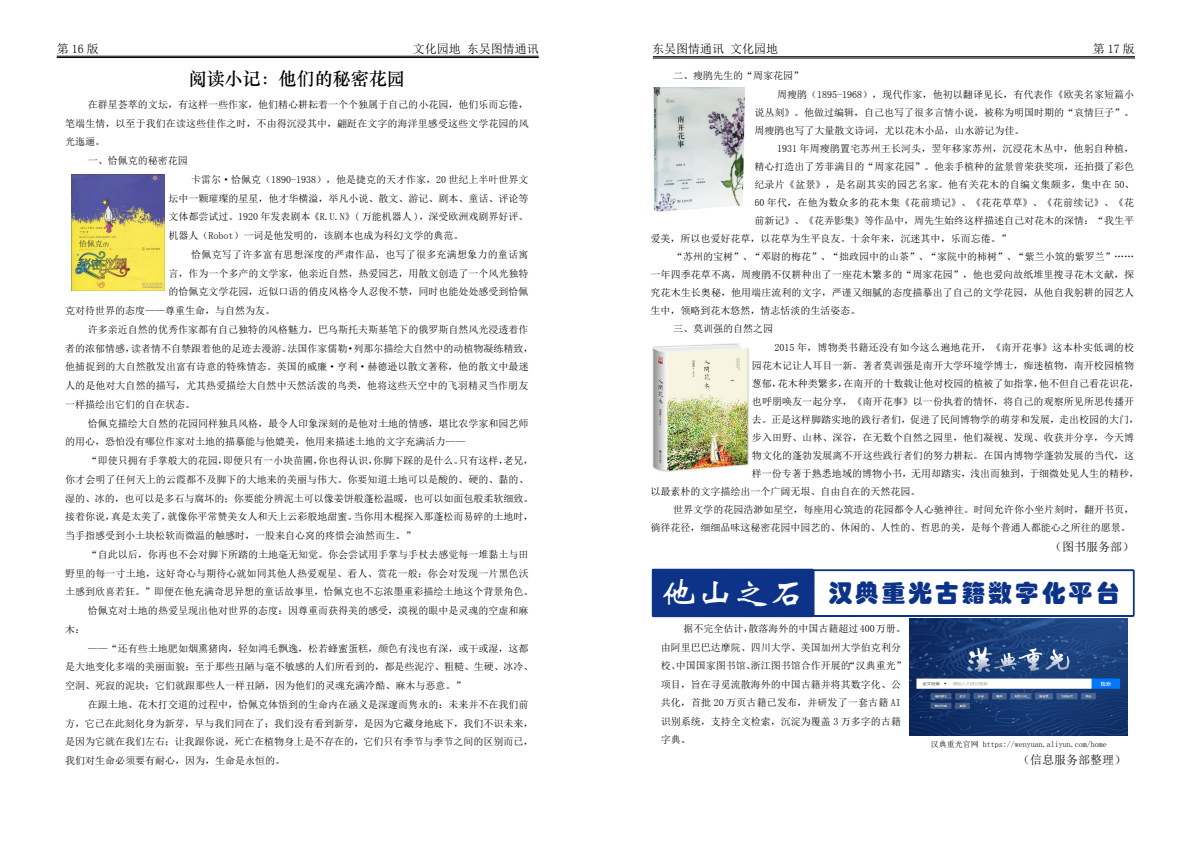
<style>
.page{position:relative;width:1191px;height:842px;background:#fff}
.page>*{position:absolute;margin:0;border:0;box-sizing:border-box;transform-origin:0 0}
.t1{font:24px "ST Hupo";letter-spacing:.11em;color:#0c3388}
.t2{font:18px "ST Zhongsong";color:#000}
.t3{font:12px "Sim Sun";color:#000}
.t4{font:10px/18.5px "Sim Sun";color:#000}
.t5{font:10px "Sim Sun";letter-spacing:.025em;color:#000}
.t6{font:10px "Sim Sun";letter-spacing:.03em;color:#000}
.t7{font:8px "Sim Sun";color:#000}
.s1{font-family:"ST Xinwei";font-size:36px;color:#fff}
</style>
<div class="page">
<hr style="left:57px;top:56px;width:482px;height:1px;background:#000">
<hr style="left:57px;top:57px;width:482px;height:1px;background:#000">
<hr style="left:653px;top:56px;width:482px;height:1px;background:#000">
<hr style="left:653px;top:58px;width:482px;height:1px;background:#000">
<img style="left:72px;top:174px;width:92px;height:117px">
<img style="left:652px;top:343px;width:97px;height:129px">
<svg style="left:652px;top:569px;width:482px;height:48px"></svg>
<img style="left:909px;top:619px;width:218px;height:116px">
<img style="left:653px;top:88px;width:92px;height:124px">
<p class="t3" style="left:57px;top:43px;width:43px">第16版</p>
<p class="t3" style="left:413px;top:43px;width:127px">文化园地 东吴图情通讯</p>
<p class="t3" style="left:652px;top:43px;width:127px">东吴图情通讯 文化园地</p>
<p class="t3" style="left:1093px;top:43px;width:43px">第17版</p>
<h2 class="t2" style="left:189px;top:66px;width:218px">阅读小记：他们的秘密花园</h2>
<p class="t4" style="left:673px;top:67px;width:131px">二、瘦鹃先生的“周家花园”</p>
<p class="t4" style="left:777px;top:85px;width:359px">周瘦鹃（1895-1968），现代作家，他初以翻译见长，有代表作《欧美名家短篇小</p>
<p class="t4" style="left:754px;top:103px;width:381px">说丛刻》。他做过编辑，自己也写了很多言情小说，被称为明国时期的“哀情巨子”。</p>
<p class="t4" style="left:754px;top:121px;width:271px">周瘦鹃也写了大量散文诗词，尤以花木小品，山水游记为佳。</p>
<p class="t4" style="left:777px;top:139px;width:359px">1931 年周瘦鹃置宅苏州王长河头，翌年移家苏州，沉浸花木丛中，他躬自种植，</p>
<p class="t4" style="left:754px;top:157px;width:381px">精心打造出了芳菲满目的“周家花园”。他亲手植种的盆景曾荣获奖项，还拍摄了彩色</p>
<p class="t5" style="left:754px;top:179px;width:381px">纪录片《盆景》，是名副其实的园艺名家。他有关花木的自编文集颇多，集中在 50、</p>
<p class="t6" style="left:754px;top:197px;width:381px">60 年代，在他为数众多的花木集《花前琐记》、《花花草草》、《花前续记》、《花</p>
<p class="t4" style="left:754px;top:211px;width:381px">前新记》、《花弄影集》等作品中，周先生始终这样描述自己对花木的深情：“我生平</p>
<p class="t4" style="left:650px;top:229px;width:361px">爱美，所以也爱好花草，以花草为生平良友。十余年来，沉迷其中，乐而忘倦。”</p>
<p class="t4" style="left:673px;top:247px;width:462px">“苏州的宝树”、“邓尉的梅花”、“拙政园中的山茶”、“家院中的柿树”、“紫兰小筑的紫罗兰”……</p>
<p class="t4" style="left:650px;top:265px;width:485px">一年四季花草不离，周瘦鹃不仅耕种出了一座花木繁多的“周家花园”，他也爱向故纸堆里搜寻花木文献，探</p>
<p class="t4" style="left:650px;top:283px;width:485px">究花木生长奥秘，他用端庄流利的文字，严谨又细腻的态度描摹出了自己的文学花园，从他自我躬耕的园艺人</p>
<p class="t4" style="left:650px;top:302px;width:211px">生中，领略到花木悠然，情志恬淡的生活姿态。</p>
<p class="t4" style="left:673px;top:320px;width:101px">三、莫训强的自然之园</p>
<p class="t5" style="left:774px;top:342px;width:361px">2015 年，博物类书籍还没有如今这么遍地花开，《南开花事》这本朴实低调的校</p>
<p class="t4" style="left:752px;top:356px;width:384px">园花木记让人耳目一新。著者莫训强是南开大学环境学博士，痴迷植物，南开校园植物</p>
<p class="t4" style="left:752px;top:374px;width:389px">葱郁，花木种类繁多，在南开的十数载让他对校园的植被了如指掌，他不但自己看花识花，</p>
<p class="t4" style="left:752px;top:392px;width:384px">也呼朋唤友一起分享，《南开花事》以一份执着的情怀，将自己的观察所见所思传播开</p>
<p class="t4" style="left:752px;top:410px;width:389px">去。正是这样脚踏实地的践行者们，促进了民间博物学的萌芽和发展，走出校园的大门，</p>
<p class="t4" style="left:752px;top:428px;width:384px">步入田野、山林、深谷，在无数个自然之园里，他们凝视、发现、收获并分享，今天博</p>
<p class="t4" style="left:752px;top:446px;width:384px">物文化的蓬勃发展离不开这些践行者们的努力耕耘。在国内博物学蓬勃发展的当代，这</p>
<p class="t4" style="left:752px;top:464px;width:389px">样一份专著于熟悉地域的博物小书，无用却踏实，浅出而独到，于细微处见人生的精秒，</p>
<p class="t4" style="left:650px;top:482px;width:271px">以最素朴的文字描绘出一个广阔无垠、自由自在的天然花园。</p>
<p class="t4" style="left:673px;top:500px;width:462px">世界文学的花园浩渺如星空，每座用心筑造的花园都令人心驰神往。时间允许你小坐片刻时，翻开书页，</p>
<p class="t4" style="left:650px;top:518px;width:481px">徜徉花径，细细品味这秘密花园中园艺的、休闲的、人性的、哲思的美，是每个普通人都能心之所往的愿景。</p>
<p class="t3" style="left:1050px;top:541px;width:85px">（图书服务部）</p>
<p class="t4" style="left:88px;top:95px;width:442px">在群星荟萃的文坛，有这样一些作家，他们精心耕耘着一个个独属于自己的小花园，他们乐而忘倦，</p>
<p class="t4" style="left:65px;top:114px;width:465px">笔端生情，以至于我们在读这些佳作之时，不由得沉浸其中，翩跹在文字的海洋里感受这些文学花园的风</p>
<p class="t4" style="left:65px;top:132px;width:41px">光迤逦。</p>
<p class="t4" style="left:88px;top:151px;width:101px">一、恰佩克的秘密花园</p>
<p class="t4" style="left:191px;top:170px;width:339px">卡雷尔·恰佩克（1890-1938），他是捷克的天才作家，20 世纪上半叶世界文</p>
<p class="t4" style="left:168px;top:189px;width:361px">坛中一颗璀璨的星星，他才华横溢，举凡小说、散文、游记、剧本、童话、评论等</p>
<p class="t4" style="left:168px;top:207px;width:361px">文体都尝试过。1920 年发表剧本《R.U.N》( 万能机器人 )，深受欧洲戏剧界好评。</p>
<p class="t4" style="left:168px;top:226px;width:296px">机器人（Robot）一词是他发明的，该剧本也成为科幻文学的典范。</p>
<p class="t5" style="left:191px;top:249px;width:339px">恰佩克写了许多富有思想深度的严肃作品，也写了很多充满想象力的童话寓</p>
<p class="t4" style="left:168px;top:264px;width:361px">言，作为一个多产的文学家，他亲近自然，热爱园艺，用散文创造了一个风光独特</p>
<p class="t4" style="left:168px;top:282px;width:361px">的恰佩克文学花园，近似口语的俏皮风格令人忍俊不禁，同时也能处处感受到恰佩</p>
<p class="t4" style="left:65px;top:301px;width:211px">克对待世界的态度——尊重生命，与自然为友。</p>
<p class="t4" style="left:88px;top:320px;width:442px">许多亲近自然的优秀作家都有自己独特的风格魅力，巴乌斯托夫斯基笔下的俄罗斯自然风光浸透着作</p>
<p class="t4" style="left:65px;top:339px;width:470px">者的浓郁情感，读者情不自禁跟着他的足迹去漫游。法国作家儒勒·列那尔描绘大自然中的动植物凝练精致，</p>
<p class="t4" style="left:65px;top:357px;width:465px">他捕捉到的大自然散发出富有诗意的特殊情态。英国的威廉·亨利·赫德逊以散文著称，他的散文中最迷</p>
<p class="t4" style="left:65px;top:376px;width:465px">人的是他对大自然的描写，尤其热爱描绘大自然中天然活泼的鸟类，他将这些天空中的飞羽精灵当作朋友</p>
<p class="t4" style="left:65px;top:395px;width:131px">一样描绘出它们的自在状态。</p>
<p class="t4" style="left:88px;top:414px;width:442px">恰佩克描绘大自然的花园同样独具风格，最令人印象深刻的是他对土地的情感，堪比农学家和园艺师</p>
<p class="t4" style="left:65px;top:432px;width:401px">的用心，恐怕没有哪位作家对土地的描摹能与他媲美，他用来描述土地的文字充满活力——</p>
<p class="t4" style="left:88px;top:451px;width:447px">“即使只拥有手掌般大的花园，即便只有一小块苗圃，你也得认识，你脚下踩的是什么。只有这样，老兄，</p>
<p class="t4" style="left:65px;top:470px;width:465px">你才会明了任何天上的云霞都不及脚下的大地来的美丽与伟大。你要知道土地可以是酸的、硬的、黏的、</p>
<p class="t4" style="left:65px;top:489px;width:470px">湿的、冰的，也可以是多石与腐坏的；你要能分辨泥土可以像姜饼般蓬松温暖，也可以如面包般柔软细致。</p>
<p class="t4" style="left:65px;top:507px;width:470px">接着你说，真是太美了，就像你平常赞美女人和天上云彩般地甜蜜。当你用木棍探入那蓬松而易碎的土地时，</p>
<p class="t4" style="left:65px;top:526px;width:351px">当手指感受到小土块松软而微温的触感时，一股来自心窝的疼惜会油然而生。”</p>
<p class="t4" style="left:88px;top:545px;width:442px">“自此以后，你再也不会对脚下所踏的土地毫无知觉。你会尝试用手掌与手杖去感觉每一堆黏土与田</p>
<p class="t4" style="left:65px;top:564px;width:465px">野里的每一寸土地，这好奇心与期待心就如同其他人热爱观星、看人、赏花一般；你会对发现一片黑色沃</p>
<p class="t4" style="left:65px;top:582px;width:470px">土感到欣喜若狂。”即便在他充满奇思异想的童话故事里，恰佩克也不忘浓墨重彩描绘土地这个背景角色。</p>
<p class="t4" style="left:88px;top:601px;width:442px">恰佩克对土地的热爱呈现出他对世界的态度：因尊重而获得美的感受，漠视的眼中是灵魂的空虚和麻</p>
<p class="t4" style="left:65px;top:620px;width:21px">木：</p>
<p class="t4" style="left:88px;top:639px;width:442px">——“还有些土地肥如烟熏猪肉，轻如鸿毛飘逸，松若蜂蜜蛋糕，颜色有浅也有深，或干或湿，这都</p>
<p class="t4" style="left:65px;top:657px;width:470px">是大地变化多端的美丽面貌；至于那些丑陋与毫不敏感的人们所看到的，都是些泥泞、粗糙、生硬、冰冷、</p>
<p class="t4" style="left:65px;top:676px;width:401px">空洞、死寂的泥块；它们就跟那些人一样丑陋，因为他们的灵魂充满冷酷、麻木与恶意。”</p>
<p class="t4" style="left:88px;top:695px;width:442px">在跟土地、花木打交道的过程中，恰佩克体悟到的生命内在涵义是深邃而隽永的：未来并不在我们前</p>
<p class="t4" style="left:65px;top:714px;width:470px">方，它已在此刻化身为新芽，早与我们同在了；我们没有看到新芽，是因为它藏身地底下，我们不识未来，</p>
<p class="t4" style="left:65px;top:732px;width:470px">是因为它就在我们左右；让我跟你说，死亡在植物身上是不存在的，它们只有季节与季节之间的区别而已，</p>
<p class="t4" style="left:65px;top:751px;width:221px">我们对生命必须要有耐心，因为，生命是永恒的。</p>
<h1 class="t1" style="left:661px;top:581px;width:459px"><span class="s1">他山之石</span> 汉典重光古籍数字化平台</h1>
<p class="t4" style="left:660px;top:619px;width:247px;text-indent:23px">据不完全估计，散落海外的中国古籍超过 400万册。由阿里巴巴达摩院、四川大学、美国加州大学伯克利分校、中国国家图书馆、浙江图书馆合作开展的“汉典重光”项目，旨在寻觅流散海外的中国古籍并将其数字化、公共化，首批 20 万页古籍已发布，并研发了一套古籍 AI识别系统，支持全文检索，沉淀为覆盖 3 万多字的古籍字典。</p>
<p class="t7" style="left:931px;top:740px;width:177px">汉典重光官网 https://wenyuan.aliyun.com/home</p>
<p class="t3" style="left:1018px;top:753px;width:109px">（信息服务部整理）</p>
</div>
